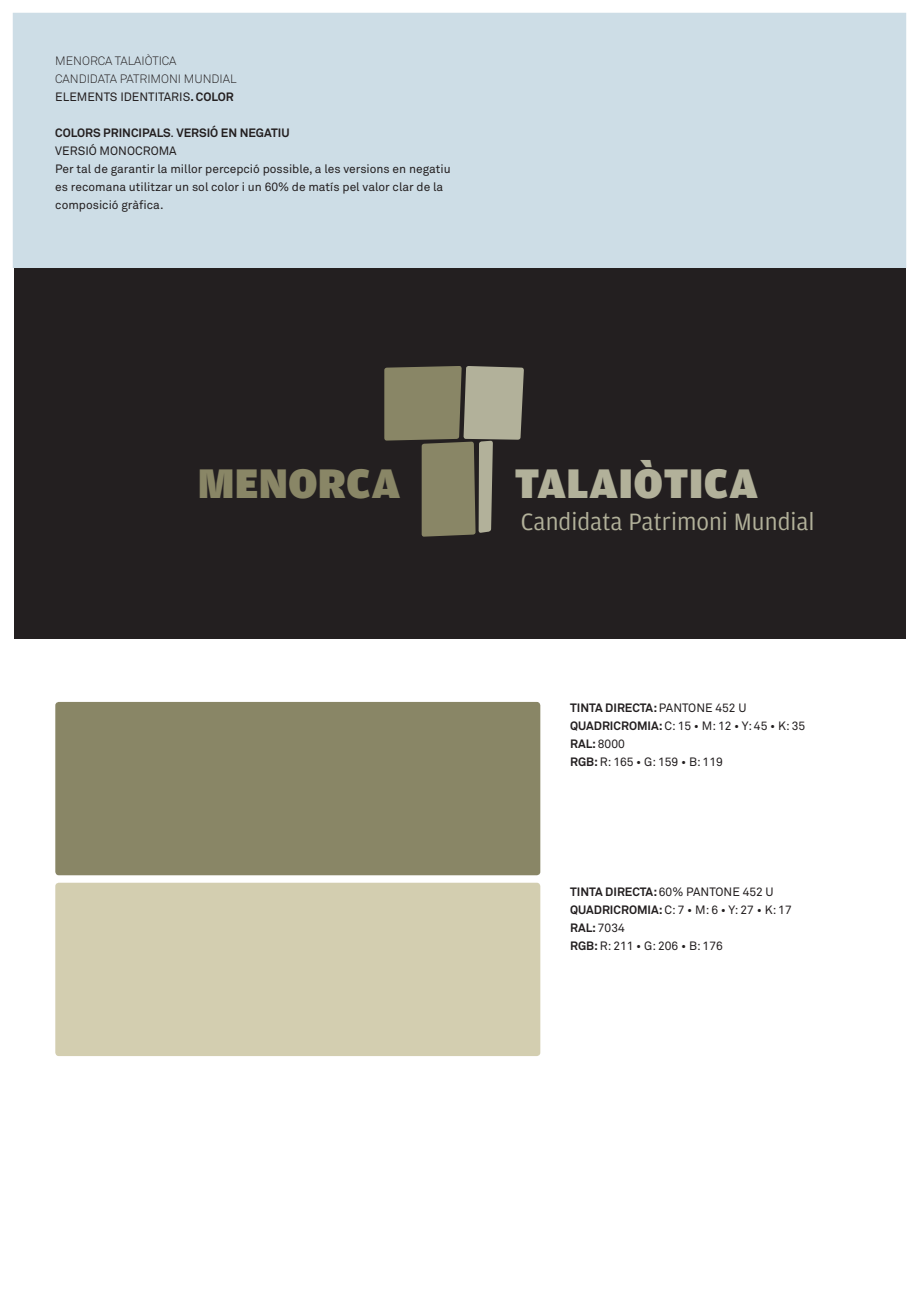
<style>
.page{position:relative;width:919px;height:1289px;background:#fff}
.page>*{position:absolute;margin:0;border:0;box-sizing:border-box;transform-origin:0 0}
.t1{font:900 43.95px "Amplitude";letter-spacing:.02em;color:#b2b19a}
.t2{font:900 43.95px "Amplitude";letter-spacing:.02em;color:#898666}
.t3{font:25.05px "Amplitude";color:#b2b19a}
.t4{font:12px/18px "Akkurat";color:#231f20}
.t5{font:300 12px/18px "Akkurat";color:#231f20}
.s1{font-weight:400}
.s2{font-weight:700}
</style>
<div class="page">
<div style="left:14px;top:268px;width:892px;height:370px;background:#231f20"></div>
<div style="left:14px;top:14px;width:891px;height:253px;background:#cddde6"></div>
<div style="left:13px;top:13px;width:893px;height:255px;border:2px solid #cddde6"></div>
<svg style="left:384px;top:366px;width:140px;height:170px"></svg>
<div style="left:55px;top:702px;width:485px;height:173px;background:#898666;border-radius:4px"></div>
<div style="left:55px;top:882px;width:485px;height:174px;background:#d3ceb0;border-radius:4px"></div>
<p class="t5" style="left:55px;top:51px;width:183px">MENORCA TALAIÒTICA<br>CANDIDATA PATRIMONI MUNDIAL<br><span class="s1">ELEMENTS IDENTITARIS</span><span class="s2">. COLOR</span></p>
<p class="t4" style="left:55px;top:124px;width:397px"><span class="s2">COLORS PRINCIPALS</span>. <span class="s2">VERSIÓ EN NEGATIU<br></span>VERSIÓ MONOCROMA<br>Per tal de garantir la millor percepció possible, a les versions en negatiu es recomana utilitzar un sol color i un 60% de matís pel valor clar de la composició gràfica.</p>
<h1 class="t2" style="left:198px;top:459px;width:204px">MENORCA</h1>
<h1 class="t1" style="left:515px;top:459px;width:244px">TALAIÒTICA</h1>
<h2 class="t3" style="left:521px;top:507px;width:295px">Candidata Patrimoni Mundial</h2>
<p class="t4" style="left:570px;top:698px;width:236px"><span class="s2">TINTA DIRECTA:</span> PANTONE 452 U<br><span class="s2">QUADRICROMIA:</span> C: 15 • M: 12 • Y: 45 • K: 35<br><span class="s2">RAL:</span> 8000<br><span class="s2">RGB:</span> R: 165 • G: 159 • B: 119</p>
<p class="t4" style="left:570px;top:882px;width:223px"><span class="s2">TINTA DIRECTA:</span> 60% PANTONE 452 U<br><span class="s2">QUADRICROMIA:</span> C: 7 • M: 6 • Y: 27 • K: 17<br><span class="s2">RAL:</span> 7034<br><span class="s2">RGB:</span> R: 211 • G: 206 • B: 176</p>
</div>
